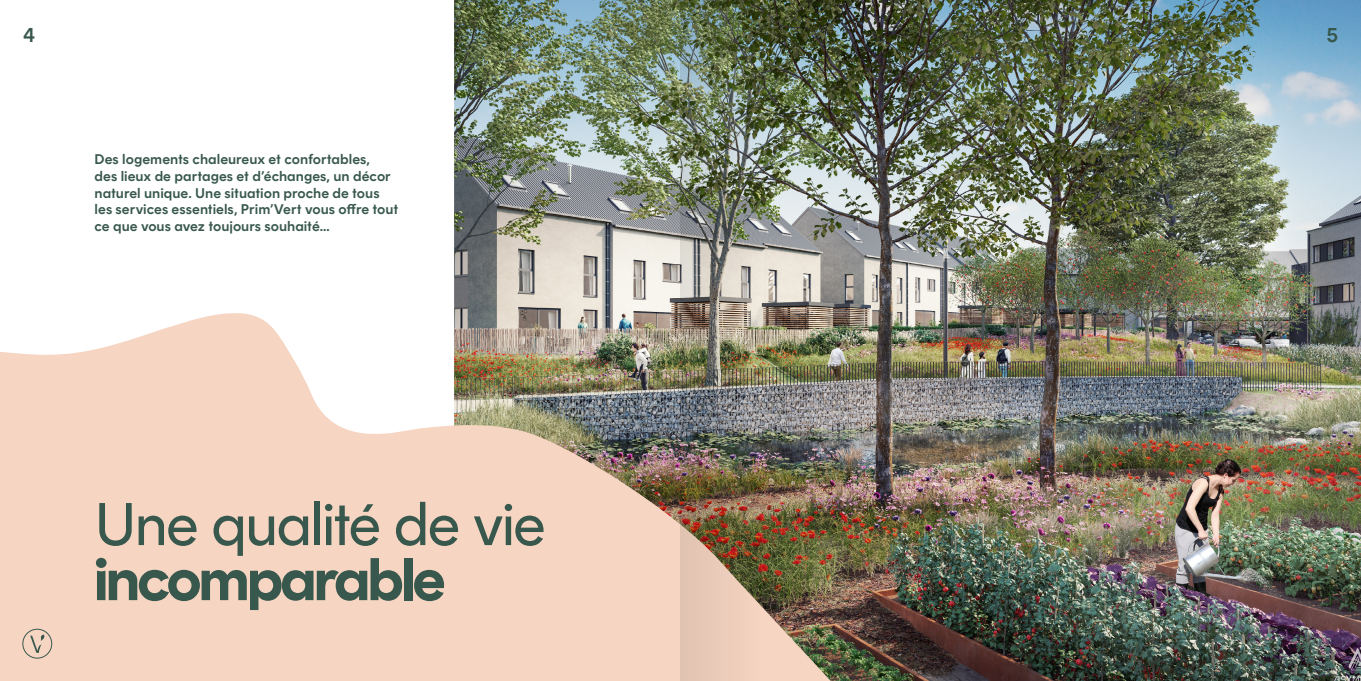
<style>
.page{position:relative;width:1361px;height:681px;background:#fff}
.page>*{position:absolute;margin:0;border:0;box-sizing:border-box;transform-origin:0 0}
.t1{font:60px "Rund Text";letter-spacing:-.04em;color:#38584d}
.t2{font:700 60px "Rund Display";letter-spacing:-.025em;color:#38584d}
.t3{font:600 20px "Rund Text";color:#38584d}
.t4{font:600 14px/16.8px "Rund Text";color:#38584d}
</style>
<div class="page">
<img style="left:454px;top:0;width:907px;height:680px">
<img style="left:0;top:171px;width:925px;height:509px">
<div style="left:23px;top:628px;width:29px;height:30px;border:1px solid #38584d;border-radius:50%"></div>
<svg style="left:30px;top:634px;width:14px;height:18px"></svg>
<img style="left:680px;top:0;width:83px;height:680px">
<h2 class="t3" style="left:23px;top:23px;width:14px">4</h2>
<h2 class="t3" style="left:1326px;top:23px;width:13px">5</h2>
<p class="t4" style="left:95px;top:151px;width:305px">Des logements chaleureux et confortables,<br>des lieux de partages et d’échanges, un décor naturel unique. Une situation proche de tous les services essentiels, Prim’Vert vous offre tout ce que vous avez toujours souhaité…</p>
<h1 class="t1" style="left:95px;top:490px;width:453px">Une qualité de vie</h1>
<h1 class="t2" style="left:95px;top:544px;width:352px">incomparable</h1>
</div>
